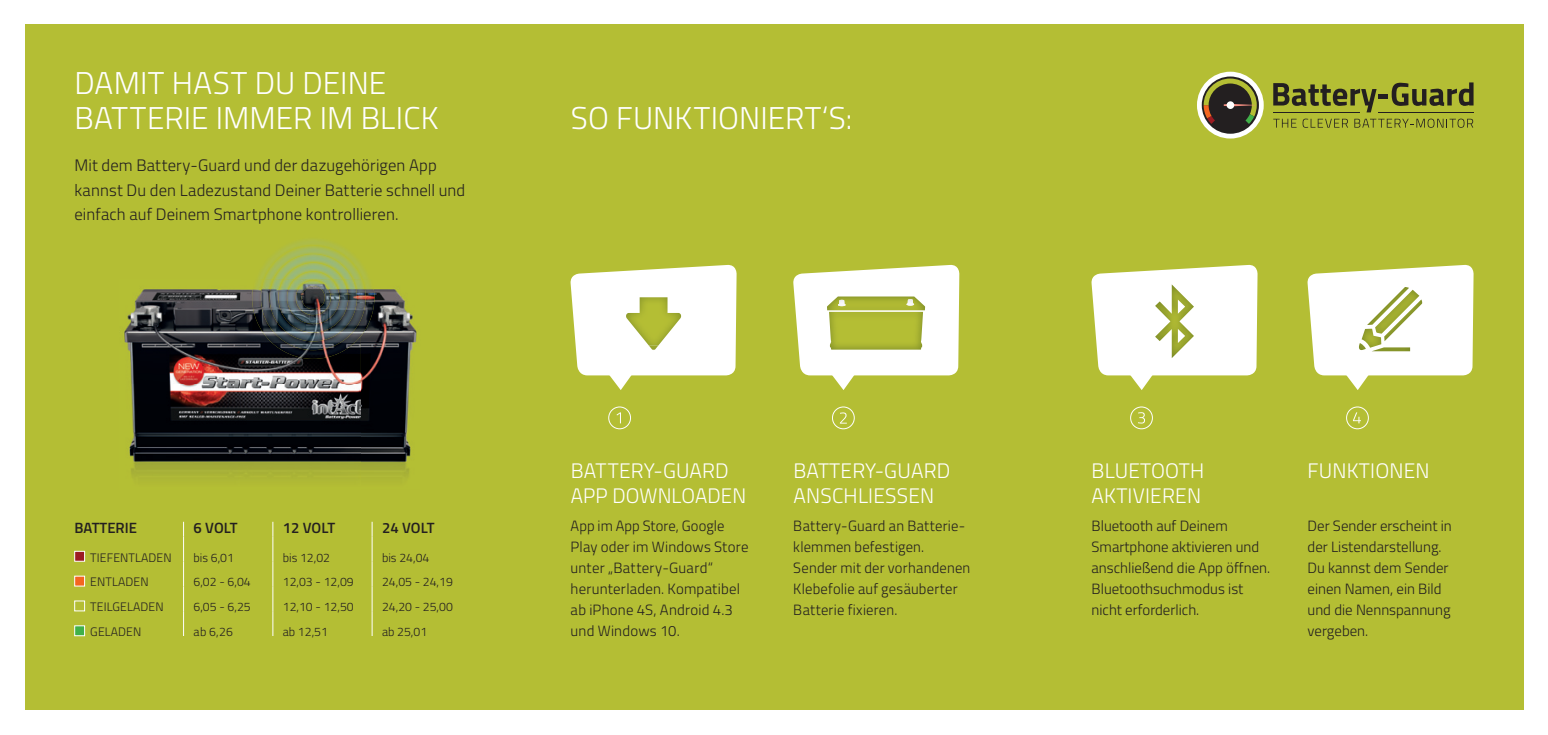
<style>
.page{position:relative;width:1548px;height:735px;background:#fff}
.page>*{position:absolute;margin:0;border:0;box-sizing:border-box;transform-origin:0 0}
.t1{font:300 31.5px/35px "Titillium";color:#fff}
.t2{font:300 21px/24.5px "Titillium";letter-spacing:.01em;color:#fff}
.t3{font:300 16.62px/24.5px "Titillium";letter-spacing:.01em;color:#231f20}
.t4{font:300 14.88px/21px "Titillium";color:#231f20}
.t5{font:600 14.88px "Titillium";color:#231f20}
.t6{font:300 12.25px "Titillium";color:#231f20}
</style>
<div class="page">
<div style="left:25px;top:25px;width:1498px;height:684px;background:#b4be34"></div>
<svg style="left:570px;top:264px;width:167px;height:126px"></svg>
<div style="left:608px;top:406px;width:23px;height:23px;border:1px solid #fff;border-radius:50%"></div>
<svg style="left:616px;top:412px;width:5px;height:11px"></svg>
<div style="left:832px;top:406px;width:23px;height:23px;border:1px solid #fff;border-radius:50%"></div>
<svg style="left:793px;top:264px;width:166px;height:126px"></svg>
<svg style="left:840px;top:412px;width:7px;height:11px"></svg>
<div style="left:1130px;top:406px;width:23px;height:23px;border:1px solid #fff;border-radius:50%"></div>
<svg style="left:1091px;top:264px;width:166px;height:126px"></svg>
<img style="left:1155px;top:284px;width:39px;height:74px">
<svg style="left:1138px;top:412px;width:7px;height:11px"></svg>
<div style="left:1346px;top:406px;width:23px;height:23px;border:1px solid #fff;border-radius:50%"></div>
<svg style="left:1307px;top:264px;width:166px;height:126px"></svg>
<img style="left:1375px;top:289px;width:44px;height:44px">
<img style="left:1384px;top:299px;width:38px;height:42px">
<img style="left:1361px;top:328px;width:20px;height:19px">
<img style="left:1371px;top:347px;width:39px;height:4px">
<svg style="left:1353px;top:412px;width:8px;height:11px"></svg>
<svg style="left:1273px;top:83px;width:103px;height:29px"></svg>
<hr style="left:1378px;top:95px;width:10px;height:4px;background:#231f20">
<svg style="left:1391px;top:82px;width:82px;height:24px"></svg>
<hr style="left:1273px;top:112px;width:87px;height:1px;background:#231f20">
<hr style="left:1378px;top:112px;width:95px;height:1px;background:#231f20">
<div style="left:1197px;top:72px;width:67px;height:66px;background:#fff;border-radius:50%"></div>
<div style="left:1202px;top:76px;width:57px;height:58px;background:#231f20;border-radius:50%"></div>
<svg style="left:1203px;top:78px;width:54px;height:46px"></svg>
<div style="left:1226px;top:101px;width:8px;height:8px;background:#fff;border-radius:50%"></div>
<svg style="left:1273px;top:119px;width:23px;height:8px"></svg>
<svg style="left:1302px;top:119px;width:46px;height:9px"></svg>
<svg style="left:1354px;top:119px;width:119px;height:9px"></svg>
<img style="left:124px;top:289px;width:293px;height:189px">
<img style="left:258px;top:239px;width:110px;height:40px">
<img style="left:252px;top:279px;width:122px;height:79px">
<img style="left:296px;top:280px;width:35px;height:35px">
<svg style="left:183px;top:521px;width:1px;height:114px"></svg>
<svg style="left:273px;top:521px;width:1px;height:114px"></svg>
<svg style="left:372px;top:521px;width:1px;height:114px"></svg>
<div style="left:74px;top:550px;width:11px;height:11px;background:#9b1b22;border:1px solid #fff"></div>
<div style="left:74px;top:575px;width:11px;height:11px;background:#f36621;border:1px solid #fff"></div>
<div style="left:74px;top:600px;width:11px;height:10px;background:#b4be34;border:1px solid #fff"></div>
<div style="left:74px;top:625px;width:11px;height:10px;background:#41b049;border:1px solid #fff"></div>
<h1 class="t1" style="left:75px;top:64px;width:365px">DAMIT HAST DU DEINE<br>BATTERIE IMMER IM BLICK</h1>
<p class="t3" style="left:74px;top:152px;width:392px">Mit dem Battery-Guard und der dazugehörigen App kannst Du den Ladezustand Deiner Batterie schnell und einfach auf Deinem Smartphone kontrollieren.</p>
<p class="t5" style="left:74px;top:516px;width:64px">BATTERIE</p>
<p class="t5" style="left:193px;top:516px;width:46px">6 VOLT</p>
<p class="t5" style="left:283px;top:516px;width:54px">12 VOLT</p>
<p class="t5" style="left:382px;top:516px;width:54px">24 VOLT</p>
<p class="t6" style="left:90px;top:548px;width:83px">TIEFENTLADEN</p>
<p class="t6" style="left:193px;top:548px;width:42px">bis 6,01</p>
<p class="t6" style="left:283px;top:548px;width:49px">bis 12,02</p>
<p class="t6" style="left:382px;top:548px;width:49px">bis 24,04</p>
<p class="t6" style="left:90px;top:573px;width:60px">ENTLADEN</p>
<p class="t6" style="left:193px;top:573px;width:59px">6,02 - 6,04</p>
<p class="t6" style="left:283px;top:573px;width:72px">12,03 - 12,09</p>
<p class="t6" style="left:382px;top:573px;width:72px">24,05 - 24,19</p>
<p class="t6" style="left:90px;top:597px;width:75px">TEILGELADEN</p>
<p class="t6" style="left:193px;top:597px;width:59px">6,05 - 6,25</p>
<p class="t6" style="left:283px;top:597px;width:72px">12,10 - 12,50</p>
<p class="t6" style="left:382px;top:597px;width:72px">24,20 - 25,00</p>
<p class="t6" style="left:90px;top:622px;width:53px">GELADEN</p>
<p class="t6" style="left:193px;top:622px;width:41px">ab 6,26</p>
<p class="t6" style="left:283px;top:622px;width:47px">ab 12,51</p>
<p class="t6" style="left:382px;top:622px;width:47px">ab 25,01</p>
<h1 class="t1" style="left:571px;top:99px;width:283px">SO FUNKTIONIERT‘S:</h1>
<h2 class="t2" style="left:571px;top:457px;width:177px">BATTERY-GUARD<br>APP DOWNLOADEN</h2>
<p class="t4" style="left:570px;top:514px;width:179px">App im App Store, Google<br>Play oder im Windows Store unter „Battery-Guard“ herunter laden. Kompatibel ab iPhone 4S, Android 4.3 und Windows 10.</p>
<h2 class="t2" style="left:793px;top:457px;width:158px">BATTERY-GUARD<br>ANSCHLIESSEN</h2>
<p class="t4" style="left:793px;top:514px;width:178px">Battery-Guard an Batterie&shy;klemmen befestigen.<br>Sender mit der vorhandenen<br>Klebe folie auf gesäuberter<br>Batterie fixieren.</p>
<h2 class="t2" style="left:1091px;top:457px;width:114px">BLUETOOTH<br>AKTIVIEREN</h2>
<p class="t4" style="left:1091px;top:514px;width:180px">Bluetooth auf Deinem<br>Smartphone aktivieren und anschließend die App öffnen.<br>Bluetoothsuchmodus ist nicht erforderlich.</p>
<h2 class="t2" style="left:1307px;top:457px;width:124px">FUNKTIONEN</h2>
<p class="t4" style="left:1307px;top:514px;width:146px">Der Sender erscheint in der Listendarstellung.<br>Du kannst dem Sender einen Namen, ein Bild und die Nennspannung vergeben.</p>
</div>
